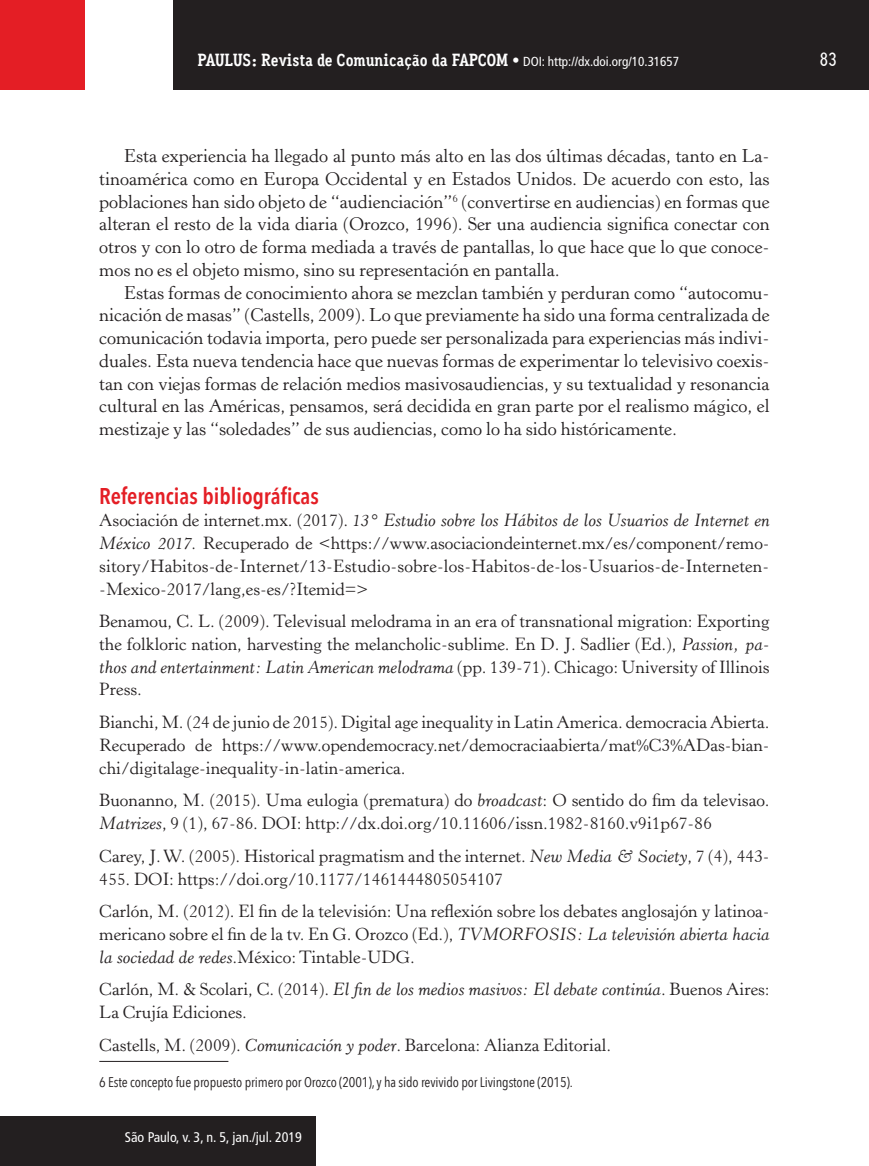
<style>
.page{position:relative;width:869px;height:1166px;background:#fff}
.page>*{position:absolute;margin:0;border:0;box-sizing:border-box;transform-origin:0 0}
.t1{font:600 22.75px "Avenir Next Condensed";color:#e41e25}
.t2{font:500 19.25px "Aaux Office";color:#fff}
.t3{font:18.38px/22.8px "Horley Old Style";color:#231f20;text-align:justify}
.t4{font:17.5px/22.8px "Horley Old Style";color:#231f20;text-align:justify}
.t5{font:700 17.5px "Aaux Office";color:#fff}
.t6{font:14px "Avenir Next Condensed";letter-spacing:-.01em;color:#231f20}
.t7{font:condensed 14px "Frutiger LT Std";color:#fff}
.s1{font-weight:500}
.s2{font-family:"Frutiger LT Std";font-weight:400;font-stretch:condensed;font-size:13.12px}
.s3{font-style:italic}
</style>
<div class="page">
<div style="left:173px;top:0;width:695px;height:89px;background:#231f20"></div>
<div style="left:0;top:0;width:85px;height:90px;background:#e41e25"></div>
<div style="left:1px;top:1116px;width:314px;height:50px;background:#231f20"></div>
<hr style="left:99px;top:1061px;width:129px;height:1px;background:#231f20">
<p class="t5" style="left:197px;top:49px;width:483px">PAULUS: Revista de Comunicação da FAPCOM <span class="s1">•</span> <span class="s2">DOI: http://dx.doi.org/10.31657</span></p>
<p class="t2" style="left:819px;top:48px;width:19px">83</p>
<p class="t3" style="left:99px;top:145px;width:671px;text-indent:25px">Esta experiencia ha llegado al punto más alto en las dos últimas décadas, tanto en La&shy;tinoamérica como en Europa Occidental y en Estados Unidos. De acuerdo con esto, las poblaciones han sido objeto de “audienciación”<sup>6</sup> (convertirse en audiencias) en formas que alteran el resto de la vida diaria (Orozco, 1996). Ser una audiencia significa conectar con otros y con lo otro de forma mediada a través de pantallas, lo que hace que lo que conoce&shy;mos no es el objeto mismo, sino su representación en pantalla.</p>
<p class="t3" style="left:99px;top:282px;width:671px;text-indent:25px">Estas formas de conocimiento ahora se mezclan también y perduran como “autocomu&shy;nicación de masas” (Castells, 2009). Lo que previamente ha sido una forma centralizada de comunicación todavia importa, pero puede ser personalizada para experiencias más indivi&shy;duales. Esta nueva tendencia hace que nuevas formas de experimentar lo televisivo coexis&shy;tan con viejas formas de relación medios masivosaudiencias, y su textualidad y resonancia cultural en las Américas, pensamos, será decidida en gran parte por el realismo mágico, el mestizaje y las “soledades” de sus audiencias, como lo ha sido históricamente.</p>
<h1 class="t1" style="left:99px;top:482px;width:221px">Referencias bibliográficas</h1>
<p class="t4" style="left:99px;top:509px;width:671px">Asociación de internet.mx. (2017). <span class="s3">13° Estudio sobre los Hábitos de los Usuarios de Internet en México 2017.</span> Recuperado de &lt;https://www.asociaciondeinternet.mx/es/component/remo&shy;sitory/Habitos-de-Internet/13-Estudio-sobre-los-Habitos-de-los-Usuarios-de-Interneten--Mexico-2017/lang,es-es/?Itemid=&gt;</p>
<p class="t4" style="left:99px;top:610px;width:671px">Benamou, C. L. (2009). Televisual melodrama in an era of transnational migration: Exporting the folkloric nation, harvesting the melancholic-sublime. En D. J. Sadlier (Ed.), <span class="s3">Passion, pa&shy;thos and entertainment: Latin American melodrama</span> (pp. 139-71). Chicago: University of Illinois Press.</p>
<p class="t4" style="left:99px;top:711px;width:671px">Bianchi, M. (24 de junio de 2015). Digital age inequality in Latin America. democracia Abierta.<br>Recuperado de https://www.opendemocracy.net/democraciaabierta/mat%C3%ADas-bian&shy;chi/digitalage-inequality-in-latin-america.</p>
<p class="t4" style="left:99px;top:789px;width:671px">Buonanno, M. (2015). Uma eulogia (prematura) do <span class="s3">broadcast</span>: O sentido do fim da televisao.<br><span class="s3">Matrizes</span>, 9 (1), 67-86. DOI: http://dx.doi.org/10.11606/issn.1982-8160.v9i1p67-86</p>
<p class="t4" style="left:99px;top:845px;width:671px">Carey, J. W. (2005). Historical pragmatism and the internet. <span class="s3">New Media &amp; Society</span>, 7 (4), 443-<br>455. DOI: https://doi.org/10.1177/1461444805054107</p>
<p class="t4" style="left:99px;top:900px;width:671px">Carlón, M. (2012). El fin de la televisión: Una reflexión sobre los debates anglosajón y latinoa&shy;mericano sobre el fin de la tv. En G. Orozco (Ed.), <span class="s3">TVMORFOSIS: La televisión abierta hacia la sociedad de redes</span>.México: Tintable-UDG.</p>
<p class="t4" style="left:99px;top:978px;width:671px">Carlón, M. &amp; Scolari, C. (2014). <span class="s3">El fin de los medios masivos: El debate continúa</span>. Buenos Aires:<br>La Crujía Ediciones.</p>
<p class="t4" style="left:99px;top:1034px;width:513px">Castells, M. (2009). <span class="s3">Comunicación y poder</span>. Barcelona: Alianza Editorial.</p>
<p class="t6" style="left:99px;top:1073px;width:475px">6 Este concepto fue propuesto primero por Orozco (2001), y ha sido revivido por Livingstone (2015).</p>
<p class="t7" style="left:125px;top:1129px;width:178px">São Paulo, v. 3, n. 5, jan./jul. 2019</p>
</div>
